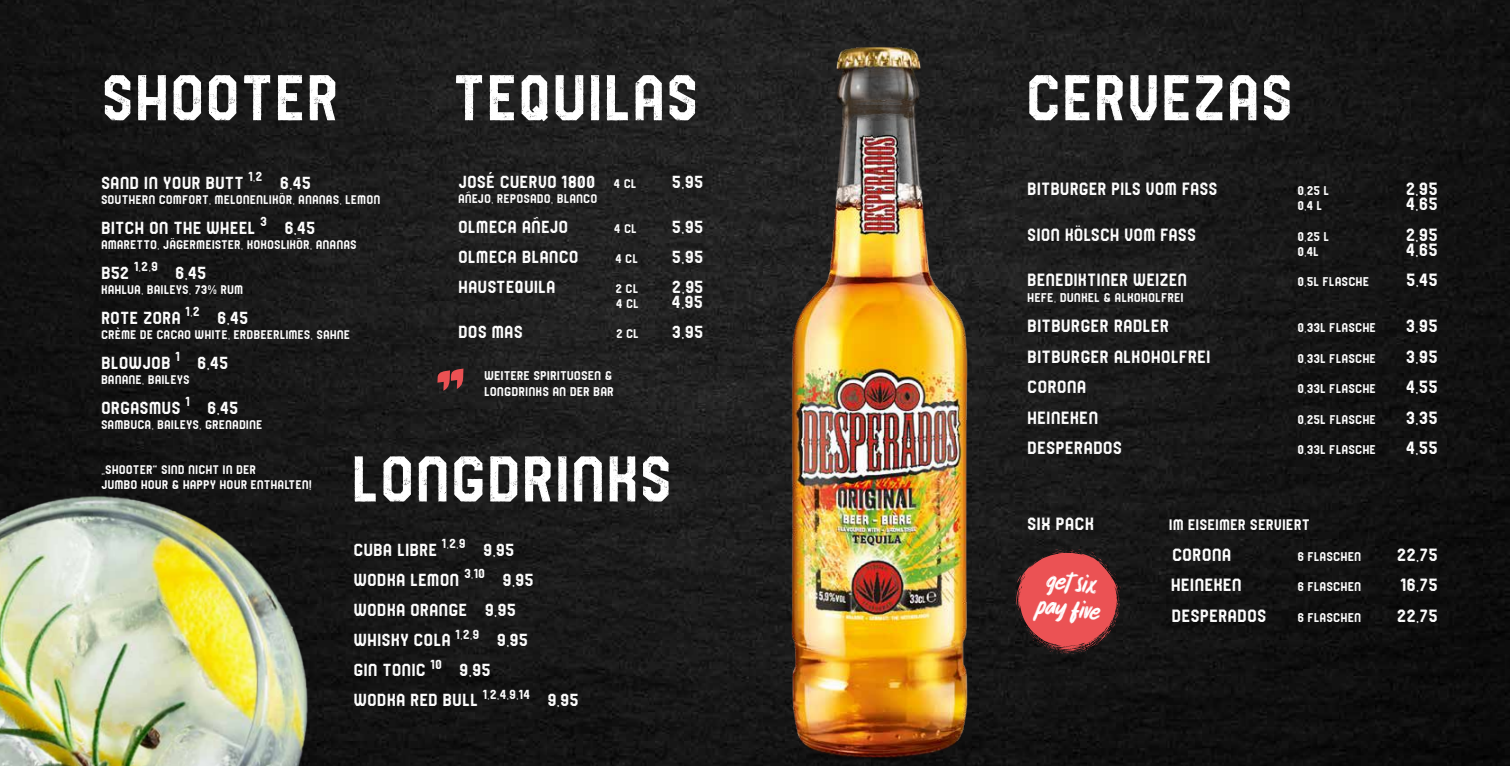
<style>
.page{position:relative;width:1510px;height:766px;background:#fff}
.page>*{position:absolute;margin:0;border:0;box-sizing:border-box;transform-origin:0 0}
.t1{font:64.75px "Douglas Calgury Block";color:#fff}
.t2{font:29.5px/26.5px "Heseick";color:#fff}
.t3{font:17.75px "Douglas Calgury Block";color:#fff}
.t4{font:17.5px/30px "Douglas Calgury Block";color:#fff}
.t5{font:15.25px "Douglas Calgury Block";color:#fff}
.t6{font:12.75px/16.5px "Douglas Calgury Block";color:#fff}
.t7{font:12.5px/15px "Douglas Calgury Block";color:#fff}
.s1{font-size:12.5px}
</style>
<div class="page">
<img style="left:0;top:0;width:1509px;height:765px">
<img style="left:0;top:488px;width:314px;height:277px">
<svg style="left:437px;top:368px;width:26px;height:23px"></svg>
<img style="left:739px;top:0;width:280px;height:765px">
<svg style="left:1014px;top:548px;width:106px;height:105px;background:#a63e40"></svg>
<h1 class="t1" style="left:101px;top:53px;width:240px">SHOOTER</h1>
<h1 class="t1" style="left:452px;top:53px;width:248px">TEQUILAS</h1>
<p class="t4" style="left:101px;top:167px;width:212px">SAND IN YOUR BUTT <sup>1,2</sup> 6,45</p>
<p class="t7" style="left:101px;top:191px;width:281px">SOUTHERN COMFORT, MELONENLIKÖR, ANANAS, LEMON</p>
<p class="t4" style="left:101px;top:212px;width:216px">BITCH ON THE WHEEL <sup>3</sup> 6,45</p>
<p class="t7" style="left:101px;top:236px;width:257px">AMARETTO, JÄGERMEISTER, KOKOSLIKÖR, ANANAS</p>
<p class="t4" style="left:101px;top:257px;width:107px">B52 <sup>1,2,9</sup> 6,45</p>
<p class="t7" style="left:101px;top:281px;width:144px">KAHLUA, BAILEYS, 73% RUM</p>
<p class="t4" style="left:101px;top:302px;width:149px">ROTE ZORA <sup>1,2</sup> 6,45</p>
<p class="t7" style="left:101px;top:326px;width:251px">CRÈME DE CACAO WHITE, ERDBEERLIMES, SAHNE</p>
<p class="t4" style="left:101px;top:347px;width:129px">BLOWJOB <sup>1</sup> 6,45</p>
<p class="t7" style="left:101px;top:371px;width:90px">BANANE, BAILEYS</p>
<p class="t4" style="left:101px;top:392px;width:139px">ORGASMUS <sup>1</sup> 6,45</p>
<p class="t7" style="left:101px;top:416px;width:163px">SAMBUCA, BAILEYS, GRENADINE</p>
<p class="t7" style="left:101px;top:461px;width:212px">„SHOOTER“ SIND NICHT IN DER<br>JUMBO HOUR &amp; HAPPY HOUR ENTHALTEN!</p>
<p class="t4" style="left:458px;top:166px;width:180px">JOSÉ CUERVO 1800 <span class="s1">4 CL</span></p>
<p class="t4" style="left:672px;top:166px;width:33px">5,95</p>
<p class="t7" style="left:458px;top:190px;width:141px">AÑEJO, REPOSADO, BLANCO</p>
<p class="t4" style="left:458px;top:211px;width:112px">OLMECA AÑEJO</p>
<p class="t7" style="left:614px;top:220px;width:24px">4 CL</p>
<p class="t4" style="left:672px;top:211px;width:33px">5,95</p>
<p class="t4" style="left:458px;top:241px;width:122px">OLMECA BLANCO</p>
<p class="t7" style="left:615px;top:250px;width:24px">4 CL</p>
<p class="t4" style="left:672px;top:241px;width:33px">5,95</p>
<p class="t4" style="left:458px;top:271px;width:99px">HAUSTEQUILA</p>
<p class="t7" style="left:615px;top:280px;width:24px">2 CL</p>
<p class="t4" style="left:672px;top:271px;width:33px">2,95</p>
<p class="t7" style="left:616px;top:295px;width:24px">4 CL</p>
<p class="t4" style="left:672px;top:286px;width:33px">4,95</p>
<p class="t4" style="left:458px;top:316px;width:66px">DOS MAS</p>
<p class="t7" style="left:616px;top:325px;width:24px">2 CL</p>
<p class="t4" style="left:672px;top:316px;width:33px">3,95</p>
<p class="t6" style="left:484px;top:366px;width:131px">WEITERE SPIRITUOSEN &amp;<br>LONGDRINKS AN DER BAR</p>
<h1 class="t1" style="left:351px;top:434px;width:323px">LONGDRINKS</h1>
<p class="t4" style="left:353px;top:534px;width:227px">CUBA LIBRE <sup>1,2,9</sup> 9,95<br>WODKA LEMON <sup>3,10</sup> 9,95<br>WODKA ORANGE 9,95<br>WHISKY COLA <sup>1,2,9</sup> 9,95<br>GIN TONIC <sup>10</sup> 9,95<br>WODKA RED BULL <sup>1,2,4,9,14</sup> 9,95</p>
<h1 class="t1" style="left:1025px;top:53px;width:269px">CERVEZAS</h1>
<p class="t3" style="left:1027px;top:176px;width:192px">BITBURGER PILS VOM FASS</p>
<p class="t6" style="left:1297px;top:182px;width:34px">0,25 L</p>
<p class="t3" style="left:1405px;top:176px;width:34px">2,95</p>
<p class="t6" style="left:1297px;top:197px;width:27px">0,4 L</p>
<p class="t3" style="left:1406px;top:191px;width:33px">4,65</p>
<p class="t3" style="left:1027px;top:222px;width:170px">SION KÖLSCH VOM FASS</p>
<p class="t6" style="left:1297px;top:227px;width:34px">0,25 L</p>
<p class="t3" style="left:1405px;top:222px;width:34px">2,95</p>
<p class="t6" style="left:1297px;top:243px;width:23px">0,4L</p>
<p class="t3" style="left:1406px;top:237px;width:33px">4,65</p>
<p class="t3" style="left:1027px;top:268px;width:161px">BENEDIKTINER WEIZEN</p>
<p class="t6" style="left:1297px;top:273px;width:73px">0,5L FLASCHE</p>
<p class="t3" style="left:1406px;top:268px;width:33px">5,45</p>
<p class="t6" style="left:1027px;top:288px;width:158px">HEFE, DUNKEL &amp; ALKOHOLFREI</p>
<p class="t3" style="left:1027px;top:313px;width:143px">BITBURGER RADLER</p>
<p class="t6" style="left:1297px;top:319px;width:80px">0,33L FLASCHE</p>
<p class="t3" style="left:1405px;top:313px;width:33px">3,95</p>
<p class="t3" style="left:1027px;top:344px;width:185px">BITBURGER ALKOHOLFREI</p>
<p class="t6" style="left:1297px;top:349px;width:80px">0,33L FLASCHE</p>
<p class="t3" style="left:1405px;top:344px;width:33px">3,95</p>
<p class="t3" style="left:1027px;top:374px;width:61px">CORONA</p>
<p class="t6" style="left:1297px;top:380px;width:80px">0,33L FLASCHE</p>
<p class="t3" style="left:1406px;top:374px;width:33px">4,55</p>
<p class="t3" style="left:1027px;top:405px;width:73px">HEINEKEN</p>
<p class="t6" style="left:1297px;top:410px;width:80px">0,25L FLASCHE</p>
<p class="t3" style="left:1405px;top:405px;width:33px">3,35</p>
<p class="t3" style="left:1027px;top:435px;width:96px">DESPERADOS</p>
<p class="t6" style="left:1297px;top:441px;width:80px">0,33L FLASCHE</p>
<p class="t3" style="left:1406px;top:435px;width:33px">4,55</p>
<p class="t3" style="left:1027px;top:511px;width:68px">SIX PACK</p>
<p class="t5" style="left:1169px;top:514px;width:142px">IM EISEIMER SERVIERT</p>
<p class="t3" style="left:1172px;top:542px;width:61px">CORONA</p>
<p class="t6" style="left:1297px;top:547px;width:65px">6 FLASCHEN</p>
<p class="t3" style="left:1396px;top:542px;width:43px">22,75</p>
<p class="t3" style="left:1170px;top:572px;width:73px">HEINEKEN</p>
<p class="t6" style="left:1297px;top:578px;width:65px">6 FLASCHEN</p>
<p class="t3" style="left:1400px;top:572px;width:39px">16,75</p>
<p class="t3" style="left:1171px;top:603px;width:96px">DESPERADOS</p>
<p class="t6" style="left:1297px;top:608px;width:65px">6 FLASCHEN</p>
<p class="t3" style="left:1396px;top:603px;width:43px">22,75</p>
<h2 class="t2" style="left:1040px;top:565px;width:66px;rotate:6deg">get six, pay five</h2>
</div>
